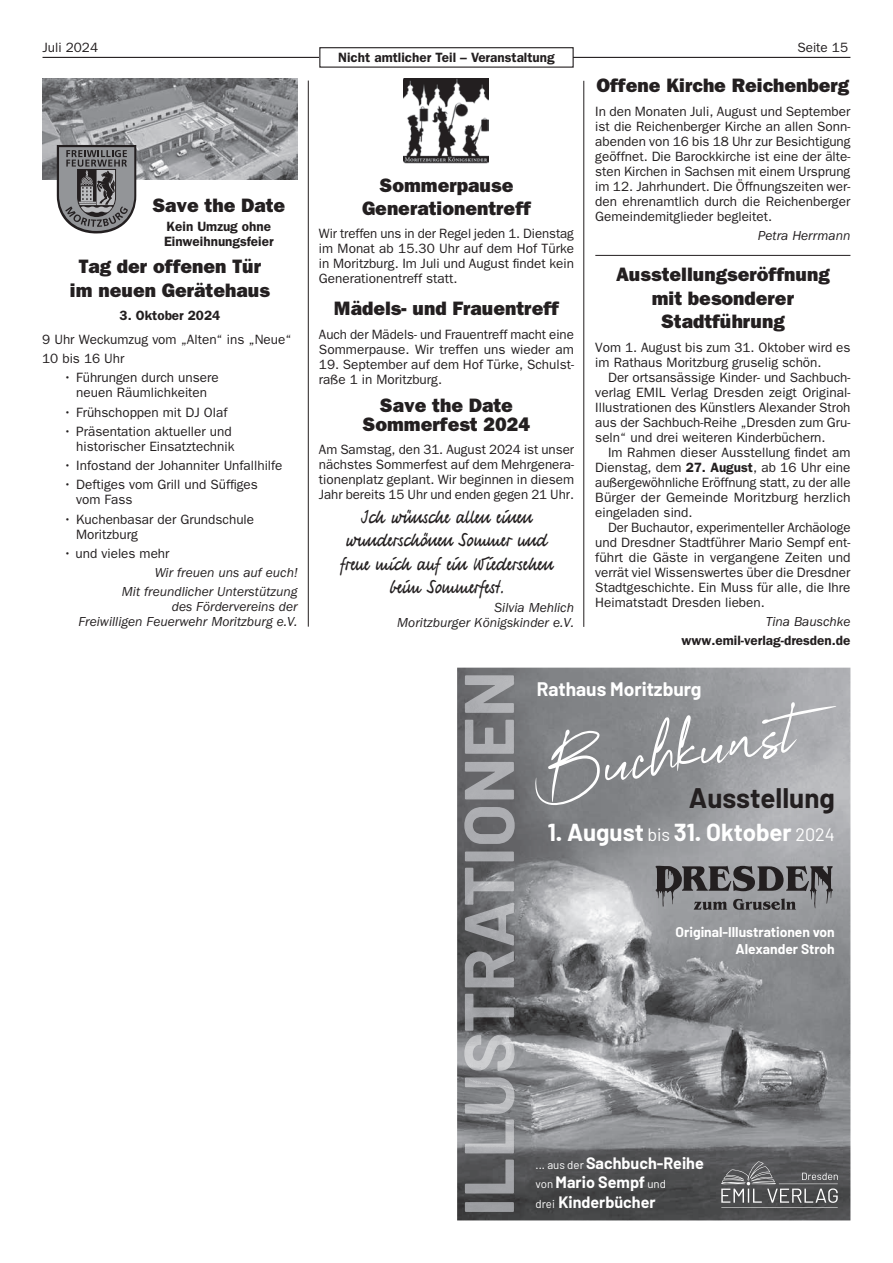
<style>
.page{position:relative;width:893px;height:1263px;background:#fff}
.page>*{position:absolute;margin:0;border:0;box-sizing:border-box;transform-origin:0 0}
.t1{font:107.1px "One Signature";color:#fff}
.t2{font:700 27.6px "Barlow";color:#231f20}
.t3{font:700 24px "Barlow";color:#fff}
.t4{font:19.5px/23.4px "ITC Franklin Gothic Std Hvy";color:#231f20;text-align:center}
.t5{font:19.5px/23.4px "Renate Handwriting";color:#231f20;text-align:center}
.t6{font:700 19.05px "Barlow";color:#fff}
.t7{font:700 16.05px/19.4px "Barlow";color:#fff}
.t8{font:700 13.8px/16.6px "Barlow";color:#fff;text-align:right}
.t9{font:13.5px/15px "ITC Franklin Gothic Std";color:#231f20;text-align:justify}
.t10{font:italic 13.5px/15px "ITC Franklin Gothic Std";color:#231f20;text-align:right}
.t11{font:600 13.5px/15px "ITC Franklin Gothic Std";color:#231f20}
.s1{font-weight:600}
.s2{font-weight:400;font-size:18px}
.s3{font-weight:400;font-size:11.55px}
</style>
<div class="page">
<hr style="left:43px;top:57px;width:807px;height:1px;background:#231f20">
<div style="left:320px;top:48px;width:253px;height:19px;background:#fff"></div>
<div style="left:319px;top:47px;width:255px;height:21px;border:1px solid #231f20"></div>
<hr style="left:308px;top:81px;width:1px;height:546px;background:#231f20">
<img style="left:404px;top:79px;width:85px;height:85px">
<img style="left:43px;top:79px;width:255px;height:100px">
<svg style="left:54px;top:142px;width:85px;height:92px"></svg>
<img style="left:457px;top:668px;width:393px;height:552px">
<img style="left:464px;top:675px;width:51px;height:537px">
<svg style="left:721px;top:1161px;width:117px;height:47px"></svg>
<svg style="left:655px;top:866px;width:178px;height:44px"></svg>
<hr style="left:595px;top:255px;width:255px;height:1px;background:#231f20">
<hr style="left:583px;top:81px;width:1px;height:546px;background:#231f20">
<p class="t9" style="left:43px;top:40px;width:57px">Juli 2024</p>
<p class="t9" style="left:797px;top:40px;width:52px">Seite 15</p>
<p class="t11" style="left:338px;top:49px;width:218px">Nicht amtlicher Teil – Veranstaltung</p>
<h3 class="t4" style="left:596px;top:74px;width:254px">Offene Kirche Reichenberg</h3>
<p class="t9" style="left:595px;top:104px;width:257px">In den Monaten Juli, August und September ist die Reichenberger Kirche an allen Sonn&shy;abenden von 16 bis 18 Uhr zur Besichtigung geöffnet. Die Barockkirche ist eine der älte&shy;sten Kirchen in Sachsen mit einem Ursprung im 12. Jahrhundert. Die Öffnungszeiten wer&shy;den ehrenamtlich durch die Reichenberger Gemeindemitglieder begleitet.</p>
<p class="t10" style="left:758px;top:228px;width:94px">Petra Herrmann</p>
<h3 class="t4" style="left:362px;top:173px;width:170px">Sommerpause<br>Generationentreff</h3>
<p class="t9" style="left:319px;top:226px;width:257px">Wir treffen uns in der Regel jeden 1. Dienstag im Monat ab 15.30 Uhr auf dem Hof Türke in Moritzburg. Im Juli und August findet kein Generationentreff statt.</p>
<h3 class="t4" style="left:334px;top:297px;width:227px">Mädels- und Frauentreff</h3>
<p class="t9" style="left:319px;top:327px;width:257px">Auch der Mädels- und Frauentreff macht eine<br>Sommerpause. Wir treffen uns wieder am</p>
<p class="t9" style="left:319px;top:357px;width:257px">19. September auf dem Hof Türke, Schulst&shy;raße 1 in Moritzburg.</p>
<h3 class="t4" style="left:363px;top:395px;width:169px;line-height:19.2px">Save the Date<br>Sommerfest 2024</h3>
<p class="t9" style="left:319px;top:442px;width:257px">Am Samstag, den 31. August 2024 ist unser nächstes Sommerfest auf dem Mehrgenera&shy;tionenplatz geplant. Wir beginnen in diesem Jahr bereits 15 Uhr und enden gegen 21 Uhr.</p>
<h3 class="t5" style="left:340px;top:506px;width:214px">Ich wünsche allen einen wunderschönen Sommer und freue mich auf ein Wiedersehen beim Sommerfest.</h3>
<p class="t10" style="left:397px;top:600px;width:178px">Silvia Mehlich<br>Moritzburger Königskinder e.V.</p>
<h3 class="t4" style="left:152px;top:193px;width:134px">Save the Date</h3>
<p class="t11" style="left:164px;top:219px;width:111px">Kein Umzug ohne<br>Einweihnungsfeier</p>
<h3 class="t4" style="left:70px;top:255px;width:202px">Tag der offenen Tür im neuen Gerätehaus</h3>
<p class="t11" style="left:120px;top:308px;width:102px">3. Oktober 2024</p>
<p class="t9" style="left:42px;top:330px;width:251px;line-height:19.2px">9 Uhr Weckumzug vom „Alten“ ins „Neue“<br>10 bis 16 Uhr</p>
<p class="t9" style="left:63px;top:370px;width:157px;text-align:center">• Führungen durch unsere neuen Räumlichkeiten</p>
<p class="t9" style="left:63px;top:405px;width:165px">• Frühschoppen mit DJ Olaf</p>
<p class="t9" style="left:63px;top:424px;width:172px;text-align:right">• Präsentation aktueller und historischer Einsatztechnik</p>
<p class="t9" style="left:63px;top:458px;width:221px">• Infostand der Johanniter Unfallhilfe</p>
<p class="t9" style="left:76px;top:477px;width:183px;text-indent:-13px">• Deftiges vom Grill und Süffiges vom Fass</p>
<p class="t9" style="left:76px;top:512px;width:179px;text-indent:-13px">• Kuchenbasar der Grundschule<br>Moritzburg</p>
<p class="t9" style="left:63px;top:546px;width:108px">• und vieles mehr</p>
<p class="t10" style="left:122px;top:563px;width:177px;line-height:19.2px">Wir freuen uns auf euch!<br>Mit freundlicher Unterstützung</p>
<p class="t10" style="left:78px;top:600px;width:221px">des Fördervereins der<br>Freiwilligen Feuerwehr Moritzburg e.V.</p>
<h3 class="t4" style="left:616px;top:263px;width:215px">Ausstellungseröffnung mit besonderer<br>Stadtführung</h3>
<p class="t9" style="left:595px;top:340px;width:257px">Vom 1. August bis zum 31. Oktober wird es im Rathaus Moritzburg gruselig schön.</p>
<p class="t9" style="left:595px;top:370px;width:257px;text-indent:13px">Der ortsansässige Kinder- und Sachbuch&shy;verlag EMIL Verlag Dresden zeigt Original-Illustrationen des Künstlers Alexander Stroh aus der Sachbuch-Reihe „Dresden zum Gru&shy;seln“ und drei weiteren Kinderbüchern.</p>
<p class="t9" style="left:595px;top:445px;width:257px;text-indent:13px">Im Rahmen dieser Ausstellung findet am Dienstag, dem <span class="s1">27. August</span>, ab 16 Uhr eine außergewöhnliche Eröffnung statt, zu der alle Bürger der Gemeinde Moritzburg herzlich eingeladen sind.</p>
<p class="t9" style="left:595px;top:520px;width:257px;text-indent:13px">Der Buchautor, experimenteller Archäologe und Dresdner Stadtführer Mario Sempf ent&shy;führt die Gäste in vergangene Zeiten und verrät viel Wissenswertes über die Dresdner Stadtgeschichte. Ein Muss für alle, die Ihre Heimatstadt Dresden lieben.</p>
<p class="t10" style="left:766px;top:614px;width:86px">Tina Bauschke</p>
<p class="t11" style="left:681px;top:633px;width:171px">www.emil-verlag-dresden.de</p>
<h3 class="t6" style="left:537px;top:678px;width:166px">Rathaus Moritzburg</h3>
<h1 class="t1" style="left:525px;top:729px;width:266px;rotate:-10deg">Buchkunst</h1>
<h2 class="t2" style="left:689px;top:781px;width:147px">Ausstellung</h2>
<h3 class="t3" style="left:548px;top:818px;width:289px">1. August <span class="s2">bis</span> 31. Oktober <span class="s2">2024</span></h3>
<p class="t8" style="left:675px;top:924px;width:161px">Original-Illustrationen von<br>Alexander Stroh</p>
<p class="t7" style="left:536px;top:1153px;width:170px"><span class="s3">... aus der</span> Sachbuch-Reihe <span class="s3">von</span> Mario Sempf <span class="s3">und<br>drei</span> Kinderbücher</p>
</div>
